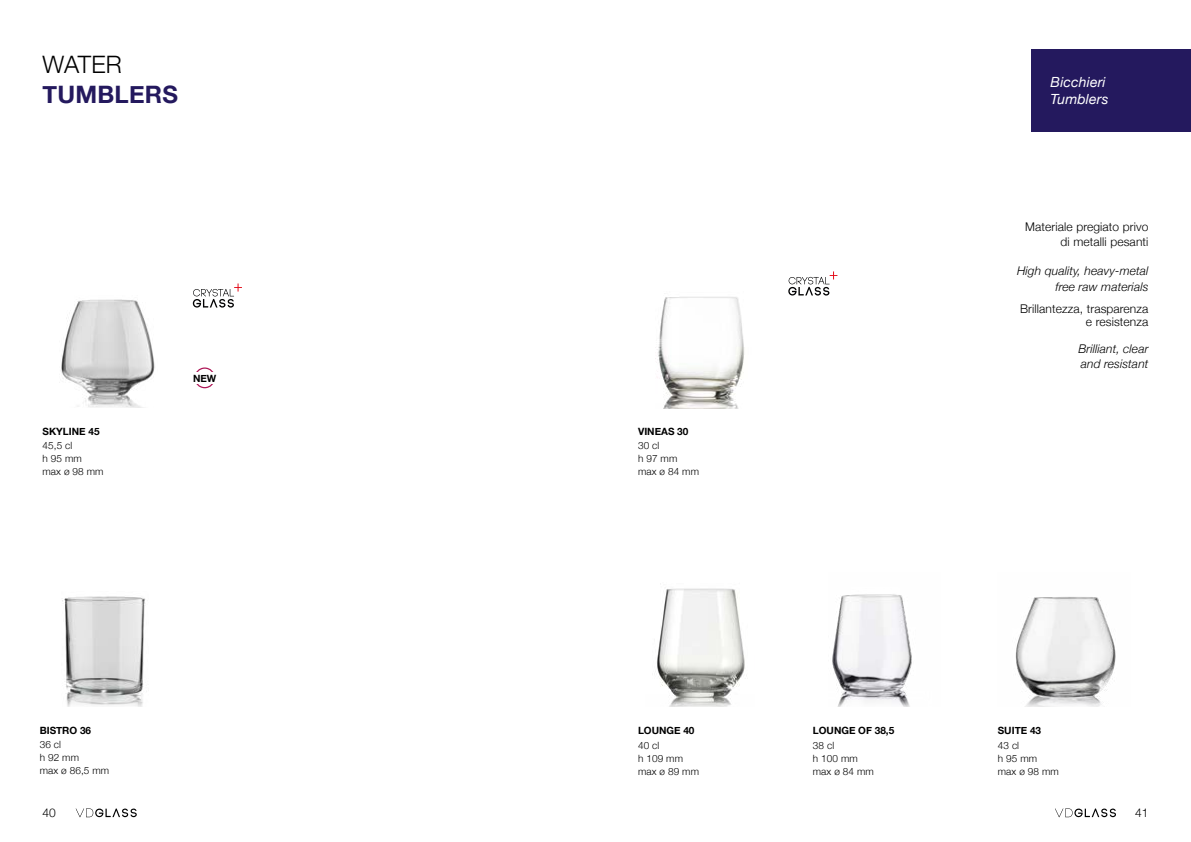
<style>
.page{position:relative;width:1191px;height:842px;background:#fff}
.page>*{position:absolute;margin:0;border:0;box-sizing:border-box;transform-origin:0 0}
.t1{font:700 24px "Helvetica Neue";letter-spacing:.01em;color:#24195e}
.t2{font:300 24px "Helvetica Neue";color:#000}
.t3{font:italic 14px/16.8px "Helvetica Neue";letter-spacing:.01em;color:#fff}
.t4{font:300 12px/15.7px "Helvetica Neue";letter-spacing:.01em;color:#000;text-align:right}
.t5{font:italic 300 12px/15.7px "Helvetica Neue";letter-spacing:.01em;color:#000;text-align:right}
.t6{font:300 10px/13px "Helvetica Neue";letter-spacing:.01em;color:#000}
.t7{font:700 10px "Helvetica Neue";color:#000}
</style>
<div class="page">
<div style="left:1031px;top:50px;width:160px;height:82px;background:#24195e"></div>
<svg style="left:1055px;top:808px;width:61px;height:9px"></svg>
<svg style="left:76px;top:808px;width:61px;height:9px"></svg>
<svg style="left:193px;top:283px;width:49px;height:25px"></svg>
<img style="left:655px;top:297px;width:89px;height:112px">
<img style="left:657px;top:583px;width:88px;height:110px">
<svg style="left:788px;top:271px;width:49px;height:25px"></svg>
<img style="left:61px;top:299px;width:94px;height:108px">
<div style="left:194px;top:367px;width:21px;height:21px;border:1px solid #ae1757;border-radius:50%"></div>
<div style="left:192px;top:372px;width:25px;height:12px;background:#fff"></div>
<img style="left:62px;top:596px;width:84px;height:97px">
<img style="left:832px;top:594px;width:80px;height:99px">
<img style="left:1015px;top:597px;width:101px;height:96px">
<svg style="left:66px;top:693px;width:1036px;height:14px"></svg>
<h1 class="t2" style="left:43px;top:45px;width:81px">WATER</h1>
<h1 class="t1" style="left:43px;top:75px;width:137px">TUMBLERS</h1>
<p class="t7" style="left:43px;top:423px;width:59px">SKYLINE 45</p>
<p class="t6" style="left:43px;top:438px;width:63px">45,5 cl<br>h 95 mm<br>max ø 98 mm</p>
<p class="t7" style="left:193px;top:371px;width:25px">NEW</p>
<p class="t7" style="left:40px;top:722px;width:53px">BISTRO 36</p>
<p class="t6" style="left:40px;top:737px;width:71px">36 cl<br>h 92 mm<br>max ø 86,5 mm</p>
<p class="t7" style="left:638px;top:423px;width:52px">VINEAS 30</p>
<p class="t6" style="left:638px;top:438px;width:63px">30 cl<br>h 97 mm<br>max ø 84 mm</p>
<p class="t7" style="left:638px;top:723px;width:58px">LOUNGE 40</p>
<p class="t6" style="left:638px;top:738px;width:63px">40 cl<br>h 109 mm max ø 89 mm</p>
<h2 class="t3" style="left:1050px;top:75px;width:59px">Bicchieri<br>Tumblers</h2>
<p class="t4" style="left:1025px;top:218px;width:125px">Materiale pregiato privo di metalli pesanti</p>
<p class="t5" style="left:1017px;top:262px;width:133px">High quality, heavy-metal free raw materials</p>
<p class="t4" style="left:1020px;top:301px;width:130px;line-height:13.7px">Brillantezza, trasparenza e resistenza</p>
<p class="t5" style="left:1078px;top:340px;width:72px;line-height:14.7px;text-align:left">Brilliant, clear and resistant</p>
<p class="t7" style="left:813px;top:723px;width:83px">LOUNGE OF 38,5</p>
<p class="t6" style="left:813px;top:738px;width:63px">38 cl<br>h 100 mm max ø 84 mm</p>
<p class="t7" style="left:997px;top:723px;width:45px">SUITE 43</p>
<p class="t6" style="left:997px;top:738px;width:63px">43 cl<br>h 95 mm<br>max ø 98 mm</p>
<p class="t4" style="left:43px;top:804px;width:15px">40</p>
<p class="t4" style="left:1135px;top:804px;width:15px">41</p>
</div>
